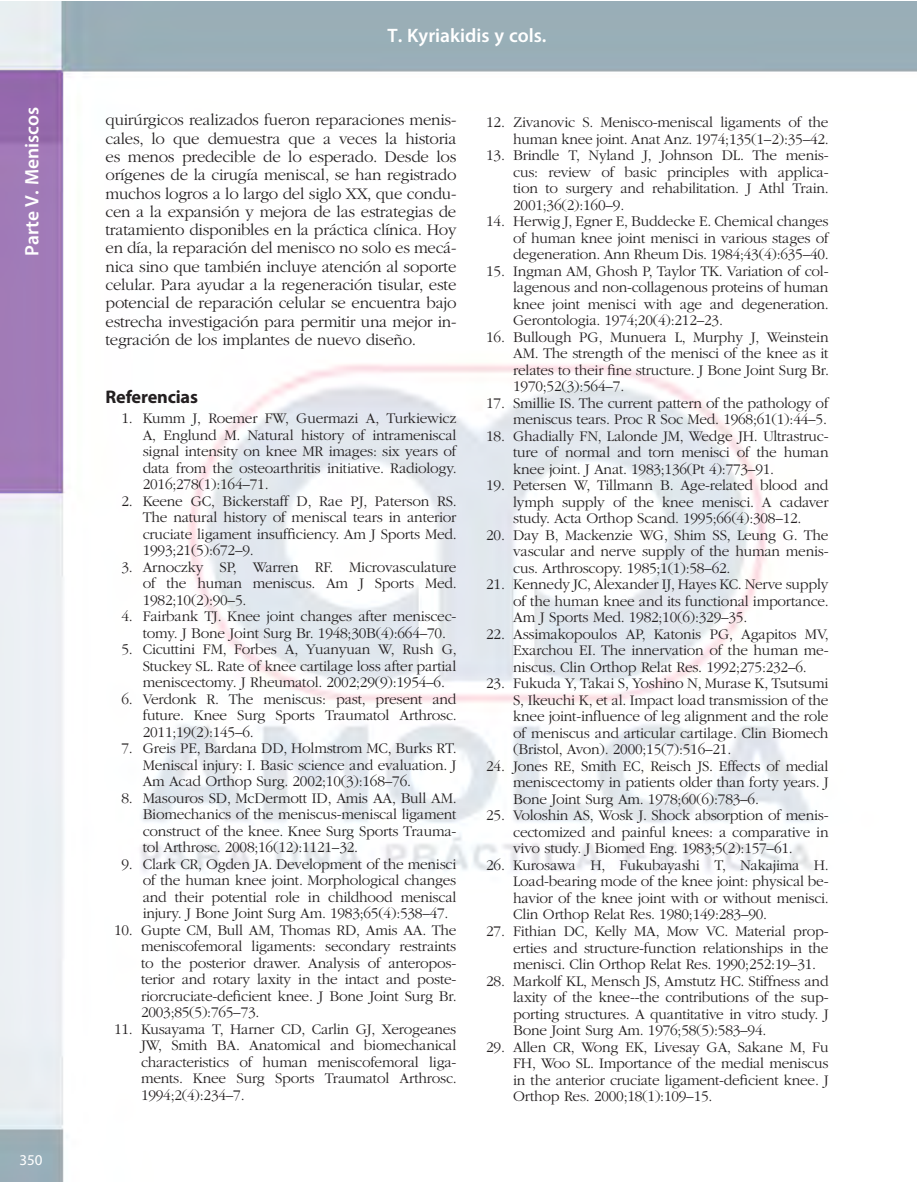
<style>
.page{position:relative;width:917px;height:1183px;background:#fff}
.page>*{position:absolute;margin:0;border:0;box-sizing:border-box;transform-origin:0 0}
.t1{font:600 19.5px "Myriad Pro";color:#fff}
.t2{font:700 18.3px "Myriad Pro";letter-spacing:-.01em;color:#231f20}
.t3{font:300 16.8px/18.3px "ITC Garamond Std";letter-spacing:-.015em;color:#231f20;text-align:justify}
.t4{font:300 15.3px/16.5px "ITC Garamond Std";letter-spacing:-.015em;color:#231f20;text-align:justify}
.t5{font:15px "Myriad Pro";color:#fff}
</style>
<div class="page">
<img style="left:0;top:1px;width:917px;height:1181px">
<p class="t1" style="left:19px;top:256px;width:150px;rotate:-90deg">Parte V. Meniscos</p>
<p class="t5" style="left:20px;top:1152px;width:25px">350</p>
<p class="t1" style="left:387px;top:23px;width:160px">T. Kyriakidis y cols.</p>
<p class="t3" style="left:105px;top:111px;width:352px">quirúrgicos realizados fueron reparaciones menis&shy;cales, lo que demuestra que a veces la historia es menos predecible de lo esperado. Desde los orígenes de la cirugía meniscal, se han registrado muchos logros a lo largo del siglo XX, que condu&shy;cen a la expansión y mejora de las estrategias de tratamiento disponibles en la práctica clínica. Hoy en día, la reparación del menisco no solo es mecá&shy;nica sino que también incluye atención al soporte celular. Para ayudar a la regeneración tisular, este potencial de reparación celular se encuentra bajo estrecha investigación para permitir una mejor in&shy;tegración de los implantes de nuevo diseño.</p>
<p class="t2" style="left:105px;top:384px;width:94px">Referencias</p>
<p class="t4" style="left:143px;top:410px;width:315px;text-indent:-21px">1. Kumm J, Roemer FW, Guermazi A, Turkiewicz A, Englund M. Natural history of intrameniscal signal intensity on knee MR images: six years of data from the osteoarthritis initiative. Radiology.<br>2016;278(1):164–71.</p>
<p class="t4" style="left:143px;top:493px;width:315px;text-indent:-21px">2. Keene GC, Bickerstaff D, Rae PJ, Paterson RS.<br>The natural history of meniscal tears in anterior cruciate ligament insufficiency. Am J Sports Med.<br>1993;21(5):672–9.</p>
<p class="t4" style="left:143px;top:559px;width:315px;text-indent:-21px">3. Arnoczky SP, Warren RF. Microvasculature of the human meniscus. Am J Sports Med.<br>1982;10(2):90–5.</p>
<p class="t4" style="left:143px;top:608px;width:315px;text-indent:-21px">4. Fairbank TJ. Knee joint changes after meniscec&shy;tomy. J Bone Joint Surg Br. 1948;30B(4):664–70.</p>
<p class="t4" style="left:143px;top:641px;width:315px;text-indent:-21px">5. Cicuttini FM, Forbes A, Yuanyuan W, Rush G, Stuckey SL. Rate of knee cartilage loss after partial meniscectomy. J Rheumatol. 2002;29(9):1954–6.</p>
<p class="t4" style="left:143px;top:691px;width:315px;text-indent:-21px">6. Verdonk R. The meniscus: past, present and future. Knee Surg Sports Traumatol Arthrosc.<br>2011;19(2):145–6.</p>
<p class="t4" style="left:143px;top:740px;width:315px;text-indent:-21px">7. Greis PE, Bardana DD, Holmstrom MC, Burks RT.<br>Meniscal injury: I. Basic science and evaluation. J Am Acad Orthop Surg. 2002;10(3):168–76.</p>
<p class="t4" style="left:143px;top:790px;width:315px;text-indent:-21px">8. Masouros SD, McDermott ID, Amis AA, Bull AM.<br>Biomechanics of the meniscus-meniscal ligament construct of the knee. Knee Surg Sports Trauma&shy;tol Arthrosc. 2008;16(12):1121–32.</p>
<p class="t4" style="left:143px;top:856px;width:315px;text-indent:-21px">9. Clark CR, Ogden JA. Development of the menisci of the human knee joint. Morphological changes and their potential role in childhood meniscal injury. J Bone Joint Surg Am. 1983;65(4):538–47.</p>
<p class="t4" style="left:141px;top:922px;width:317px;text-indent:-27px">10. Gupte CM, Bull AM, Thomas RD, Amis AA. The meniscofemoral ligaments: secondary restraints to the posterior drawer. Analysis of anteropos&shy;terior and rotary laxity in the intact and poste&shy;riorcruciate-deficient knee. J Bone Joint Surg Br.<br>2003;85(5):765–73.</p>
<p class="t4" style="left:141px;top:1021px;width:317px;text-indent:-27px">11. Kusayama T, Harner CD, Carlin GJ, Xerogeanes JW, Smith BA. Anatomical and biomechanical characteristics of human meniscofemoral liga&shy;ments. Knee Surg Sports Traumatol Arthrosc.<br>1994;2(4):234–7.</p>
<p class="t4" style="left:486px;top:115px;width:344px;text-align:right">12. Zivanovic S. Menisco-meniscal ligaments of the human knee joint. Anat Anz. 1974;135(1–2):35–42.</p>
<p class="t4" style="left:513px;top:148px;width:317px;text-indent:-27px">13. Brindle T, Nyland J, Johnson DL. The menis&shy;cus: review of basic principles with applica&shy;tion to surgery and rehabilitation. J Athl Train.<br>2001;36(2):160–9.</p>
<p class="t4" style="left:513px;top:214px;width:317px;text-indent:-27px">14. Herwig J, Egner E, Buddecke E. Chemical changes of human knee joint menisci in various stages of degeneration. Ann Rheum Dis. 1984;43(4):635–40.</p>
<p class="t4" style="left:513px;top:263px;width:317px;text-indent:-27px">15. Ingman AM, Ghosh P, Taylor TK. Variation of col&shy;lagenous and non-collagenous proteins of human knee joint menisci with age and degeneration.<br>Gerontologia. 1974;20(4):212–23.</p>
<p class="t4" style="left:513px;top:329px;width:317px;text-indent:-27px">16. Bullough PG, Munuera L, Murphy J, Weinstein AM. The strength of the menisci of the knee as it relates to their fine structure. J Bone Joint Surg Br.<br>1970;52(3):564–7.</p>
<p class="t4" style="left:486px;top:395px;width:344px;text-align:right">17. Smillie IS. The current pattern of the pathology of meniscus tears. Proc R Soc Med. 1968;61(1):44–5.</p>
<p class="t4" style="left:513px;top:428px;width:317px;text-indent:-27px">18. Ghadially FN, Lalonde JM, Wedge JH. Ultrastruc&shy;ture of normal and torn menisci of the human knee joint. J Anat. 1983;136(Pt 4):773–91.</p>
<p class="t4" style="left:513px;top:478px;width:317px;text-indent:-27px">19. Petersen W, Tillmann B. Age-related blood and lymph supply of the knee menisci. A cadaver study. Acta Orthop Scand. 1995;66(4):308–12.</p>
<p class="t4" style="left:513px;top:527px;width:317px;text-indent:-27px">20. Day B, Mackenzie WG, Shim SS, Leung G. The vascular and nerve supply of the human menis&shy;cus. Arthroscopy. 1985;1(1):58–62.</p>
<p class="t4" style="left:513px;top:577px;width:317px;text-indent:-27px">21. Kennedy JC, Alexander IJ, Hayes KC. Nerve supply of the human knee and its functional importance.<br>Am J Sports Med. 1982;10(6):329–35.</p>
<p class="t4" style="left:513px;top:626px;width:317px;text-indent:-27px">22. Assimakopoulos AP, Katonis PG, Agapitos MV, Exarchou EI. The innervation of the human me&shy;niscus. Clin Orthop Relat Res. 1992;275:232–6.</p>
<p class="t4" style="left:513px;top:676px;width:317px;text-indent:-27px">23. Fukuda Y, Takai S, Yoshino N, Murase K, Tsutsumi S, Ikeuchi K, et al. Impact load transmission of the knee joint-influence of leg alignment and the role of meniscus and articular cartilage. Clin Biomech (Bristol, Avon). 2000;15(7):516–21.</p>
<p class="t4" style="left:513px;top:758px;width:317px;text-indent:-27px">24. Jones RE, Smith EC, Reisch JS. Effects of medial meniscectomy in patients older than forty years. J Bone Joint Surg Am. 1978;60(6):783–6.</p>
<p class="t4" style="left:513px;top:808px;width:317px;text-indent:-27px">25. Voloshin AS, Wosk J. Shock absorption of menis&shy;cectomized and painful knees: a comparative in vivo study. J Biomed Eng. 1983;5(2):157–61.</p>
<p class="t4" style="left:513px;top:857px;width:317px;text-indent:-27px">26. Kurosawa H, Fukubayashi T, Nakajima H.<br>Load-bearing mode of the knee joint: physical be&shy;havior of the knee joint with or without menisci.<br>Clin Orthop Relat Res. 1980;149:283–90.</p>
<p class="t4" style="left:513px;top:923px;width:317px;text-indent:-27px">27. Fithian DC, Kelly MA, Mow VC. Material prop&shy;erties and structure-function relationships in the menisci. Clin Orthop Relat Res. 1990;252:19–31.</p>
<p class="t4" style="left:513px;top:973px;width:317px;text-indent:-27px">28. Markolf KL, Mensch JS, Amstutz HC. Stiffness and laxity of the knee--the contributions of the sup&shy;porting structures. A quantitative in vitro study. J Bone Joint Surg Am. 1976;58(5):583–94.</p>
<p class="t4" style="left:513px;top:1039px;width:317px;text-indent:-27px">29. Allen CR, Wong EK, Livesay GA, Sakane M, Fu FH, Woo SL. Importance of the medial meniscus in the anterior cruciate ligament-deficient knee. J Orthop Res. 2000;18(1):109–15.</p>
</div>
